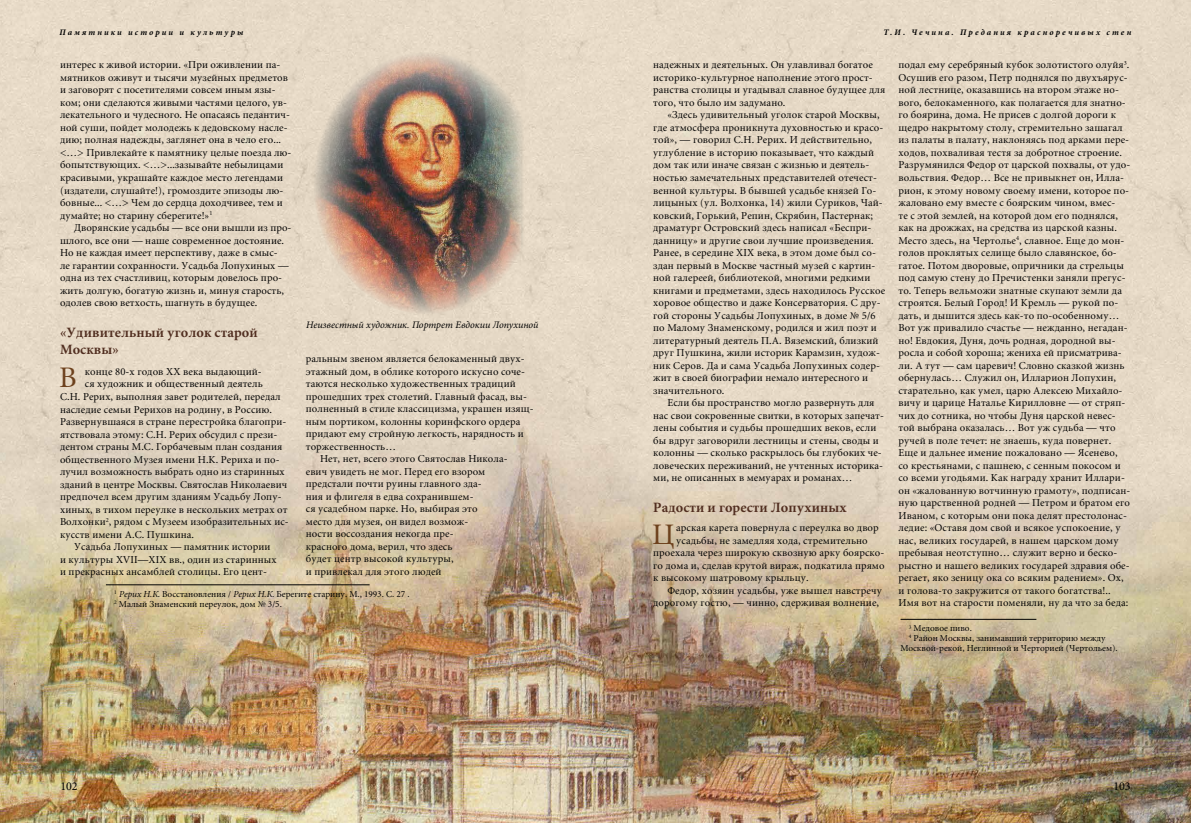
<style>
.page{position:relative;width:1191px;height:823px;background:#fff}
.page>*{position:absolute;margin:0;border:0;box-sizing:border-box;transform-origin:0 0}
.t1{font:29.3px "Miniature C";color:#6d411d}
.t2{font:700 14px/16.8px "Miniature C";letter-spacing:.005em;color:#512e20}
.t3{font:12px "Minion Pro";color:#000}
.t4{font:10.4px/12.5px "Miniature C";letter-spacing:.01em;color:#000}
.t5{font:italic 10px "Minion Pro";letter-spacing:-.005em;color:#000}
.t6{font:9px/9.5px "Miniature C";color:#000}
.t7{font:italic 700 8.5px "Minion Pro";letter-spacing:.25em;color:#000}
.s1{font-style:italic}
</style>
<div class="page">
<img style="left:0;top:0;width:1190px;height:822px">
<hr style="left:106px;top:584px;width:263px;height:1px;background:#000">
<img style="left:313px;top:52px;width:211px;height:262px">
<hr style="left:900px;top:618px;width:136px;height:1px;background:#000">
<p class="t7" style="left:60px;top:26px;width:185px">Памятники истории и культуры</p>
<p class="t4" style="left:60px;top:59px;width:233px">интерес к живой истории. «При оживлении па&shy;мятников оживут и тысячи музейных предметов и заговорят с посетителями совсем иным язы&shy;ком; они сделаются живыми частями целого, ув&shy;лекательного и чудесного. Не опасаясь педантич&shy;ной суши, пойдет молодежь к дедовскому насле&shy;дию; полная надежды, заглянет она в чело его... &lt;…&gt; Привлекайте к памятнику целые поезда лю&shy;бопытствующих. &lt;…&gt;...зазывайте небылицами красивыми, украшайте каждое место легендами (издатели, слушайте!), громоздите эпизоды лю&shy;бовные... &lt;…&gt; Чем до сердца доходчивее, тем и думайте; но старину сберегите!»<sup>1</sup></p>
<p class="t4" style="left:60px;top:222px;width:233px;text-indent:14px">Дворянские усадьбы — все они вышли из про&shy;шлого, все они — наше современное достояние.<br>Но не каждая имеет перспективу, даже в смыс-<br>ле гарантии сохранности. Усадьба Лопухиных — одна из тех счастливиц, которым довелось про&shy;жить долгую, богатую жизнь и, минуя старость, одолев свою ветхость, шагнуть в будущее.</p>
<h2 class="t2" style="left:60px;top:324px;width:199px">«Удивительный уголок старой<br>Москвы»</h2>
<h1 class="t1" style="left:59px;top:363px;width:19px">В</h1>
<p class="t4" style="left:85px;top:365px;width:178px">конце 80-х годов XX века выдающий-</p>
<p class="t4" style="left:85px;top:378px;width:179px">ся художник и общественный деятель</p>
<p class="t4" style="left:60px;top:390px;width:222px">С.Н. Рерих, выполняя завет родителей, передал</p>
<p class="t4" style="left:60px;top:403px;width:213px">наследие семьи Рерихов на родину, в Россию.</p>
<p class="t4" style="left:60px;top:415px;width:228px">Развернувшаяся в стране перестройка благопри-</p>
<p class="t4" style="left:60px;top:428px;width:219px">ятствовала этому: С.Н. Рерих обсудил с прези-</p>
<p class="t4" style="left:60px;top:440px;width:224px">дентом страны М.С. Горбачевым план создания</p>
<p class="t4" style="left:60px;top:453px;width:221px">общественного Музея имени Н.К. Рериха и по-</p>
<p class="t4" style="left:60px;top:465px;width:226px">лучил возможность выбрать одно из старинных</p>
<p class="t4" style="left:60px;top:478px;width:229px">зданий в центре Москвы. Святослав Николаевич</p>
<p class="t4" style="left:60px;top:490px;width:223px">предпочел всем другим зданиям Усадьбу Лопу-</p>
<p class="t4" style="left:60px;top:503px;width:229px">хиных, в тихом переулке в нескольких метрах от</p>
<p class="t4" style="left:60px;top:515px;width:230px">Волхонки<sup>2</sup>, рядом с Музеем изобразительных ис-</p>
<p class="t4" style="left:60px;top:528px;width:136px">кусств имени А.С. Пушкина.</p>
<p class="t4" style="left:74px;top:540px;width:198px">Усадьба Лопухиных — памятник истории</p>
<p class="t4" style="left:60px;top:553px;width:218px">и культуры XVII—XIX вв., один из старинных</p>
<p class="t4" style="left:60px;top:565px;width:208px">и прекрасных ансамблей столицы. Его цент-</p>
<p class="t5" style="left:306px;top:318px;width:234px">Неизвестный художник. Портрет Евдокии Лопухиной</p>
<p class="t4" style="left:306px;top:353px;width:220px">ральным звеном является белокаменный двух-</p>
<p class="t4" style="left:306px;top:365px;width:221px">этажный дом, в облике которого искусно соче-</p>
<p class="t4" style="left:306px;top:378px;width:211px">таются несколько художественных традиций</p>
<p class="t4" style="left:306px;top:390px;width:222px">прошедших трех столетий. Главный фасад, вы-</p>
<p class="t4" style="left:306px;top:403px;width:229px">полненный в стиле классицизма, украшен изящ-</p>
<p class="t4" style="left:306px;top:415px;width:216px">ным портиком, колонны коринфского ордера</p>
<p class="t4" style="left:306px;top:428px;width:219px">придают ему стройную легкость, нарядность и</p>
<p class="t4" style="left:306px;top:440px;width:92px">торжественность…</p>
<p class="t4" style="left:320px;top:453px;width:189px">Нет, нет, всего этого Святослав Никола-</p>
<p class="t4" style="left:306px;top:465px;width:181px">евич увидеть не мог. Перед его взором</p>
<p class="t4" style="left:306px;top:478px;width:177px">предстали почти руины главного зда-</p>
<p class="t4" style="left:306px;top:490px;width:169px">ния и флигеля в едва сохранившем-</p>
<p class="t4" style="left:306px;top:503px;width:173px">ся усадебном парке. Но, выбирая это</p>
<p class="t4" style="left:306px;top:515px;width:164px">место для музея, он видел возмож-</p>
<p class="t4" style="left:306px;top:528px;width:149px">ности воссоздания некогда пре-</p>
<p class="t4" style="left:306px;top:540px;width:148px">красного дома, верил, что здесь</p>
<p class="t4" style="left:306px;top:553px;width:149px">будет центр высокой культуры,</p>
<p class="t4" style="left:306px;top:565px;width:137px">и привлекал для этого людей</p>
<p class="t6" style="left:114px;top:589px;width:297px"><sup>1</sup> <span class="s1">Рерих Н.К</span>. Восстановления / <span class="s1">Рерих Н.К.</span> Берегите старину. М., 1993. С. 27 .<br><sup>2</sup> Малый Знаменский переулок, дом № 3/5.</p>
<p class="t3" style="left:60px;top:777px;width:19px">102</p>
<p class="t7" style="left:883px;top:26px;width:249px">Т.И. Чечина. Предания красноречивых стен</p>
<p class="t4" style="left:653px;top:59px;width:233px">надежных и деятельных. Он улавливал богатое историко-культурное наполнение этого прост&shy;ранства столицы и угадывал славное будущее для того, что было им задумано.</p>
<p class="t4" style="left:653px;top:109px;width:233px;text-indent:14px">«Здесь удивительный уголок старой Москвы, где атмосфера проникнута духовностью и красо&shy;той», — говорил С.Н. Рерих. И действительно, углубление в историю показывает, что каждый дом так или иначе связан с жизнью и деятель&shy;ностью замечательных представителей отечест&shy;венной культуры. В бывшей усадьбе князей Го&shy;лицыных (ул. Волхонка, 14) жили Суриков, Чай&shy;ковский, Горький, Репин, Скрябин, Пастернак; драматург Островский здесь написал «Беспри&shy;данницу» и другие свои лучшие произведения.<br>Ранее, в середине XIX века, в этом доме был со&shy;здан первый в Москве частный музей с картин&shy;ной галереей, библиотекой, многими редкими книгами и предметами, здесь находилось Русское хоровое общество и даже Консерватория. С дру&shy;гой стороны Усадьбы Лопухиных, в доме № 5/6 по Малому Знаменскому, родился и жил поэт и литературный деятель П.А. Вяземский, близкий друг Пушкина, жили историк Карамзин, худож&shy;ник Серов. Да и сама Усадьба Лопухиных содер&shy;жит в своей биографии немало интересного и значительного.</p>
<p class="t4" style="left:653px;top:397px;width:232px;text-indent:14px">Если бы пространство могло развернуть для нас свои сокровенные свитки, в которых запечат&shy;лены события и судьбы прошедших веков, если бы вдруг заговорили лестницы и стены, своды и колонны — сколько раскрылось бы глубоких че&shy;ловеческих переживаний, не учтенных историка&shy;ми, не описанных в мемуарах и романах…</p>
<h2 class="t2" style="left:653px;top:499px;width:195px">Радости и горести Лопухиных</h2>
<h1 class="t1" style="left:652px;top:519px;width:24px">Ц</h1>
<p class="t4" style="left:676px;top:522px;width:204px">арская карета повернула с переулка во двор</p>
<p class="t4" style="left:676px;top:534px;width:193px">усадьбы, не замедляя хода, стремительно</p>
<p class="t4" style="left:653px;top:547px;width:232px">проехала через широкую сквозную арку боярско-</p>
<p class="t4" style="left:653px;top:559px;width:233px">го дома и, сделав крутой вираж, подкатила прямо</p>
<p class="t4" style="left:653px;top:572px;width:157px">к высокому шатровому крыльцу.</p>
<p class="t4" style="left:667px;top:584px;width:216px">Федор, хозяин усадьбы, уже вышел навстречу</p>
<p class="t4" style="left:653px;top:597px;width:227px">дорогому гостю, — чинно, сдерживая волнение,</p>
<p class="t4" style="left:898px;top:59px;width:233px">подал ему серебряный кубок золотистого олуйя<sup>3</sup>.<br>Осушив его разом, Петр поднялся по двухъярус&shy;ной лестнице, оказавшись на втором этаже но&shy;вого, белокаменного, как полагается для знатно&shy;го боярина, дома. Не присев с долгой дороги к щедро накрытому столу, стремительно зашагал из палаты в палату, наклоняясь под арками пере&shy;ходов, похваливая тестя за добротное строение.<br>Разрумянился Федор от царской похвалы, от удо&shy;вольствия. Федор… Все не привыкнет он, Илла&shy;рион, к этому новому своему имени, которое по&shy;жаловано ему вместе с боярским чином, вмес-<br>те с этой землей, на которой дом его поднялся, как на дрожжах, на средства из царской казны.<br>Место здесь, на Чертолье<sup>4</sup>, славное. Еще до мон&shy;голов проклятых селище было славянское, бо&shy;гатое. Потом дворовые, опричники да стрельцы под самую стену до Пречистенки заняли прегус&shy;то. Теперь вельможи знатные скупают земли да строятся. Белый Город! И Кремль — рукой по&shy;дать, и дышится здесь как-то по-особенному… Вот уж привалило счастье — нежданно, негадан&shy;но! Евдокия, Дуня, дочь родная, дородной вы&shy;росла и собой хороша; жениха ей присматрива&shy;ли. А тут — сам царевич! Словно сказкой жизнь обернулась… Служил он, Илларион Лопухин, старательно, как умел, царю Алексею Михайло&shy;вичу и царице Наталье Кирилловне — от стряп&shy;чих до сотника, но чтобы Дуня царской невес&shy;той выбрана оказалась… Вот уж судьба — что ручей в поле течет: не знаешь, куда повернет.<br>Еще и дальнее имение пожаловано — Ясенево,<br>со крестьянами, с пашнею, с сенным покосом и со всеми угодьями. Как награду хранит Иллари&shy;он «жалованную вотчинную грамоту», подписан&shy;ную царственной родней — Петром и братом его Иваном, с которым они пока делят престолонас&shy;ледие: «Оставя дом свой и всякое успокоение, у нас, великих государей, в нашем царском дому пребывая неотступно… служит верно и беско&shy;рыстно и нашего великих государей здравия обе&shy;регает, яко зеницу ока со всяким радением». Ох, и голова-то закружится от такого богатства!..<br>Имя вот на старости поменяли, ну да что за беда:</p>
<p class="t6" style="left:909px;top:623px;width:64px"><sup>3</sup> Медовое пиво.</p>
<p class="t6" style="left:909px;top:633px;width:198px"><sup>4</sup> Район Москвы, занимавший территорию между</p>
<p class="t6" style="left:900px;top:642px;width:219px">Москвой-рекой, Неглинной и Черторией (Чертольем).</p>
<p class="t3" style="left:1113px;top:777px;width:19px">103</p>
</div>
